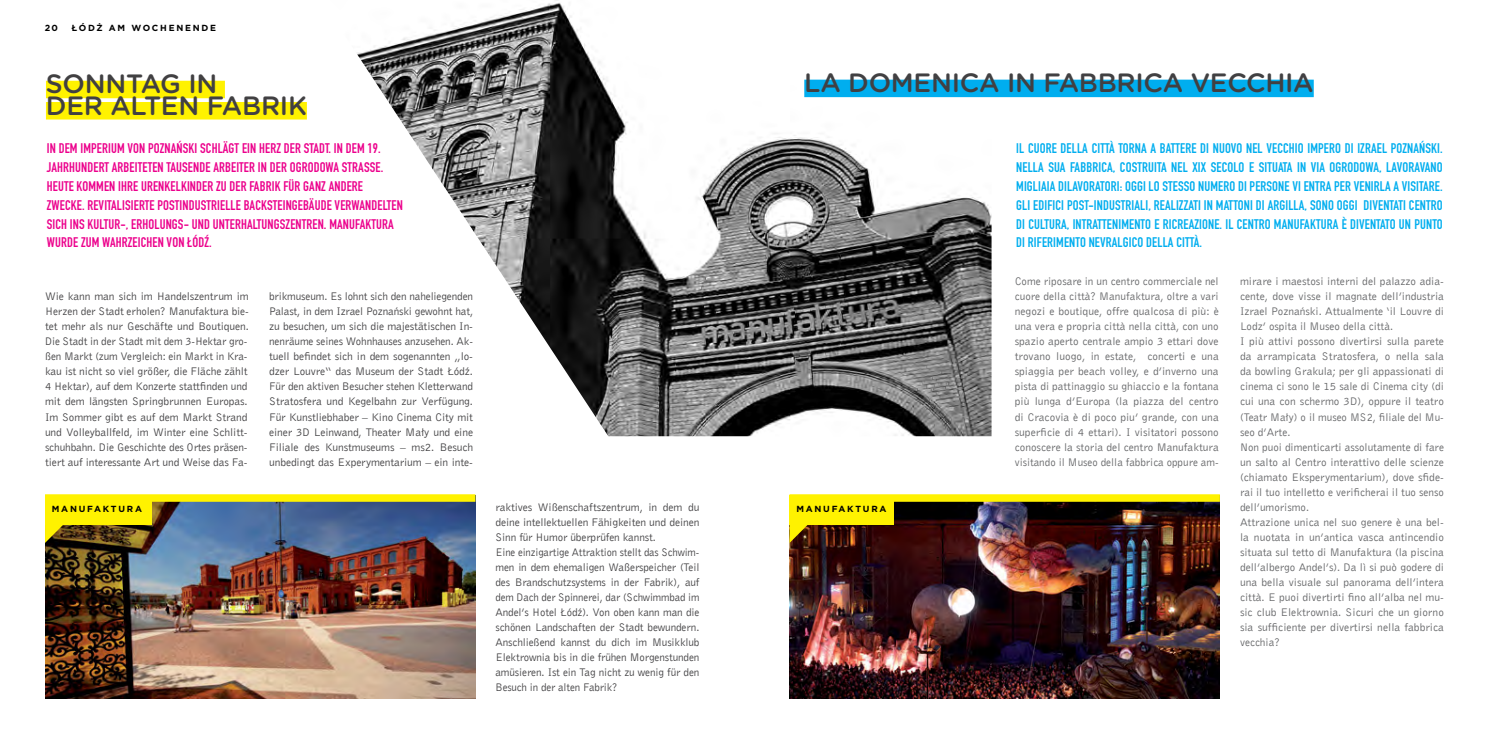
<style>
.page{position:relative;width:1489px;height:745px;background:#fff}
.page>*{position:absolute;margin:0;border:0;box-sizing:border-box;transform-origin:0 0}
.t1{font:500 26.5px/21.2px "Gotham Rounded";letter-spacing:-.01em;color:#414042}
.t2{font:13.75px "DIN Engschrift LT";letter-spacing:.01em;color:#00aeef}
.t3{font:13.75px "DIN Engschrift LT";letter-spacing:.01em;color:#ec008c}
.t4{font:11.25px/15px "Bell Gothic EU";letter-spacing:-.01em;color:#414042;text-align:justify}
.t5{font:11.25px/15px "Bell Gothic EU";color:#636466;text-align:justify}
.t6{font:700 8.88px "Gotham";letter-spacing:.2em;color:#000}
</style>
<div class="page">
<img style="left:789px;top:501px;width:430px;height:197px">
<div style="left:789px;top:494px;width:430px;height:7px;background:#fff200"></div>
<div style="left:789px;top:494px;width:105px;height:30px;background:#fff200"></div>
<svg style="left:789px;top:524px;width:19px;height:18px"></svg>
<img style="left:357px;top:0;width:634px;height:436px">
<img style="left:45px;top:501px;width:430px;height:197px">
<div style="left:45px;top:494px;width:430px;height:7px;background:#fff200"></div>
<div style="left:45px;top:494px;width:107px;height:30px;background:#fff200"></div>
<svg style="left:45px;top:524px;width:19px;height:18px"></svg>
<div style="left:46px;top:81px;width:179px;height:17px;background:#fff200"></div>
<div style="left:46px;top:102px;width:261px;height:17px;background:#fff200"></div>
<div style="left:804px;top:80px;width:509px;height:17px;background:#00aeef"></div>
<p class="t6" style="left:45px;top:22px;width:15px">20</p>
<p class="t6" style="left:72px;top:22px;width:146px">ŁÓDŻ AM WOCHENENDE</p>
<h1 class="t1" style="left:46px;top:72px;width:262px">SONNTAG IN<br>DER ALTEN FABRIK</h1>
<p class="t3" style="left:47px;top:140px;width:114px">IN DEM IMPERIUM VON POZNA</p>
<p class="t3" style="left:177px;top:140px;width:36px">ŃSKI SCHLÄGT</p>
<p class="t3" style="left:242px;top:140px;width:68px">EIN HERZ DER STADT</p>
<p class="t3" style="left:328px;top:140px;width:54px">. IN DEM 19.</p>
<p class="t3" style="left:47px;top:159px;width:12px">JAHRHUNDERT</p>
<p class="t3" style="left:112px;top:159px;width:7px">ARBE</p>
<p class="t3" style="left:135px;top:159px;width:10px">ITETEN</p>
<p class="t3" style="left:166px;top:159px;width:28px">TAUSENDE</p>
<p class="t3" style="left:213px;top:159px;width:90px">ARBEITER IN DER OGRODOWA</p>
<p class="t3" style="left:342px;top:159px;width:7px">STRASSE</p>
<p class="t3" style="left:380px;top:159px;width:4px">.</p>
<p class="t3" style="left:47px;top:178px;width:13px">HEUTE</p>
<p class="t3" style="left:77px;top:178px;width:77px">KOMMEN IHRE URENKELK</p>
<p class="t3" style="left:187px;top:178px;width:10px">INDER</p>
<p class="t3" style="left:216px;top:178px;width:94px">ZU DER FABRIKFÜR GANZ</p>
<p class="t3" style="left:329px;top:178px;width:7px">ANDERE</p>
<p class="t3" style="left:47px;top:197px;width:12px">ZWECKE</p>
<p class="t3" style="left:82px;top:197px;width:58px">. REVITALISIERTE</p>
<p class="t3" style="left:157px;top:197px;width:69px">POSTINDUSTRIELLE</p>
<p class="t3" style="left:244px;top:197px;width:49px">BACKSTE INGEBÄUDE</p>
<p class="t3" style="left:334px;top:197px;width:7px">VERWANDELTEN</p>
<p class="t3" style="left:47px;top:215px;width:53px">SICH INS KULTUR</p>
<p class="t3" style="left:120px;top:215px;width:23px">-, ERHOLUNG</p>
<p class="t3" style="left:178px;top:215px;width:48px">S- UND UNTERHALTUNG</p>
<p class="t3" style="left:280px;top:215px;width:13px">SZENTREN</p>
<p class="t3" style="left:324px;top:215px;width:13px">. MANUFAKTURA</p>
<p class="t3" style="left:47px;top:234px;width:8px">WURDE</p>
<p class="t3" style="left:81px;top:234px;width:36px">ZU M WAHRZE</p>
<p class="t3" style="left:138px;top:234px;width:10px">ICHEN</p>
<p class="t3" style="left:167px;top:234px;width:47px">VON ŁÓDŹ.</p>
<p class="t4" style="left:45px;top:288px;width:205px">Wie kann man sich im Handelszentrum im Herzen der Stadt erholen? Manufaktura bie&shy;tet mehr als nur Geschäfte und Boutiquen.<br>Die Stadt in der Stadt mit dem 3-Hektar gro&shy;ßen Markt (zum Vergleich: ein Markt in Kra&shy;kau ist nicht so viel größer, die Fläche zählt 4 Hektar), auf dem Konzerte stattfinden und mit dem längsten Springbrunnen Europas.<br>Im Sommer gibt es auf dem Markt Strand und Volleyballfeld, im Winter eine Schlitt&shy;schuhbahn. Die Geschichte des Ortes präsen&shy;tiert auf interessante Art und Weise das Fa-</p>
<p class="t4" style="left:269px;top:288px;width:205px">brikmuseum. Es lohnt sich den naheliegenden Palast, in dem Izrael Poznański gewohnt hat, zu besuchen, um sich die majestätischen In&shy;nenräume seines Wohnhauses anzusehen. Ak&shy;tuell befindet sich in dem sogenannten „lo&shy;dzer Louvre“ das Museum der Stadt Łódź.<br>Für den aktiven Besucher stehen Kletterwand Stratosfera und Kegelbahn zur Verfügung.<br>Für Kunstliebhaber – Kino Cinema City mit einer 3D Leinwand, Theater Mały und eine Filiale des Kunstmuseums – ms2. Besuch unbedingt das Experymentarium – ein inte-</p>
<p class="t6" style="left:52px;top:502px;width:92px">MANUFAKTURA</p>
<p class="t4" style="left:495px;top:498px;width:205px;text-align:left">raktives Wißenschaftszentrum, in dem du deine intellektuellen Fähigkeiten und deinen Sinn für Humor überprüfen kannst.<br>Eine einzigartige Attraktion stellt das Schwim&shy;men in dem ehemaligen Waßerspeicher (Teil des Brandschutzsystems in der Fabrik), auf dem Dach der Spinnerei, dar (Schwimmbad im Andel’s Hotel Łódź). Von oben kann man die schönen Landschaften der Stadt bewundern.<br>Anschließend kannst du dich im Musikklub Elektrownia bis in die frühen Morgenstunden amüsieren. Ist ein Tag nicht zu wenig für den Besuch in der alten Fabrik?</p>
<h1 class="t1" style="left:804px;top:71px;width:511px">LA DOM ENICA IN FABBRICA VECCHIA</h1>
<p class="t6" style="left:796px;top:502px;width:92px">MANUFAKTURA</p>
<p class="t2" style="left:1016px;top:140px;width:19px">IL CUORE</p>
<p class="t2" style="left:1060px;top:140px;width:7px">DELLA</p>
<p class="t2" style="left:1091px;top:140px;width:34px">CITTÀ TORNA</p>
<p class="t2" style="left:1150px;top:140px;width:16px">A BATTERE</p>
<p class="t2" style="left:1200px;top:140px;width:20px">DI NUOVO</p>
<p class="t2" style="left:1245px;top:140px;width:27px">NEL VECCH</p>
<p class="t2" style="left:1294px;top:140px;width:30px">IO IMPERO</p>
<p class="t2" style="left:1344px;top:140px;width:19px">DI IZRAEL</p>
<p class="t2" style="left:1390px;top:140px;width:13px">POZNA</p>
<p class="t2" style="left:1419px;top:140px;width:25px">ŃSKI.</p>
<p class="t2" style="left:1016px;top:159px;width:13px">NELLA</p>
<p class="t2" style="left:1048px;top:159px;width:29px">SUA FABBR</p>
<p class="t2" style="left:1098px;top:159px;width:125px">ICA, COSTRU ITA NEL XIX SECOLO</p>
<p class="t2" style="left:1248px;top:159px;width:25px">E SITUATA</p>
<p class="t2" style="left:1296px;top:159px;width:46px">IN VIA OGRODOWA</p>
<p class="t2" style="left:1378px;top:159px;width:14px">, LAVORAVANO</p>
<p class="t2" style="left:1016px;top:178px;width:58px">MIGLIAIA DILAVORATOR</p>
<p class="t2" style="left:1116px;top:178px;width:58px">I: OGGI LO STESSO</p>
<p class="t2" style="left:1198px;top:178px;width:112px">NUMERO DI PERSONE VI ENTRA</p>
<p class="t2" style="left:1333px;top:178px;width:110px">PER VENIRLA AVISITARE.</p>
<p class="t2" style="left:1016px;top:197px;width:214px">GLI EDIFICI POST-INDUSTRIALI, REALIZZATI IN MATTON</p>
<p class="t2" style="left:1249px;top:197px;width:129px">I DI ARGILLA, SONO OGGI DIVENTAT</p>
<p class="t2" style="left:1402px;top:197px;width:13px">I CENTRO</p>
<p class="t2" style="left:1016px;top:215px;width:19px">DI CULTURA</p>
<p class="t2" style="left:1066px;top:215px;width:16px">, INTRATTEN</p>
<p class="t2" style="left:1118px;top:215px;width:17px">IMENTO</p>
<p class="t2" style="left:1154px;top:215px;width:24px">E RICREAZ</p>
<p class="t2" style="left:1199px;top:215px;width:45px">IONE. ILCENTRO</p>
<p class="t2" style="left:1273px;top:215px;width:7px">MANUFAKTURA</p>
<p class="t2" style="left:1341px;top:215px;width:24px">È DIVENTATO</p>
<p class="t2" style="left:1398px;top:215px;width:22px">UN PUNTO</p>
<p class="t2" style="left:1016px;top:234px;width:54px">DI RIFERIMENTO</p>
<p class="t2" style="left:1088px;top:234px;width:7px">NEVRALG</p>
<p class="t2" style="left:1128px;top:234px;width:24px">ICO DELLA</p>
<p class="t2" style="left:1176px;top:234px;width:27px">CITTÀ.</p>
<p class="t5" style="left:1239px;top:273px;width:205px;text-align:left">mirare i maestosi interni del palazzo adia&shy;cente, dove visse il magnate dell’industria Izrael Poznański. Attualmente ‘il Louvre di Lodz’ ospita il Museo della città.<br>I più attivi possono divertirsi sulla parete da arrampicata Stratosfera, o nella sala da bowling Grakula; per gli appassionati di cinema ci sono le 15 sale di Cinema city (di cui una con schermo 3D), oppure il teatro (Teatr Mały) o il museo MS2, filiale del Mu&shy;seo d’Arte.<br>Non puoi dimenticarti assolutamente di fare un salto al Centro interattivo delle scienze (chiamato Eksperymentarium), dove sfide&shy;rai il tuo intelletto e verificherai il tuo senso dell’umorismo.<br>Attrazione unica nel suo genere è una bel&shy;la nuotata in un’antica vasca antincendio situata sul tetto di Manufaktura (la piscina dell’albergo Andel’s). Da lì si può godere di una bella visuale sul panorama dell’intera città. E puoi divertirti fino all’alba nel mu&shy;sic club Elektrownia. Sicuri che un giorno sia sufficiente per divertirsi nella fabbrica vecchia?</p>
<p class="t5" style="left:1014px;top:273px;width:205px">Come riposare in un centro commerciale nel cuore della città? Manufaktura, oltre a vari negozi e boutique, offre qualcosa di più: è una vera e propria città nella città, con uno spazio aperto centrale ampio 3 ettari dove trovano luogo, in estate, concerti e una spiaggia per beach volley, e d’inverno una pista di pattinaggio su ghiaccio e la fontana più lunga d’Europa (la piazza del centro di Cracovia è di poco piu’ grande, con una superficie di 4 ettari). I visitatori possono conoscere la storia del centro Manufaktura visitando il Museo della fabbrica oppure am-</p>
</div>
